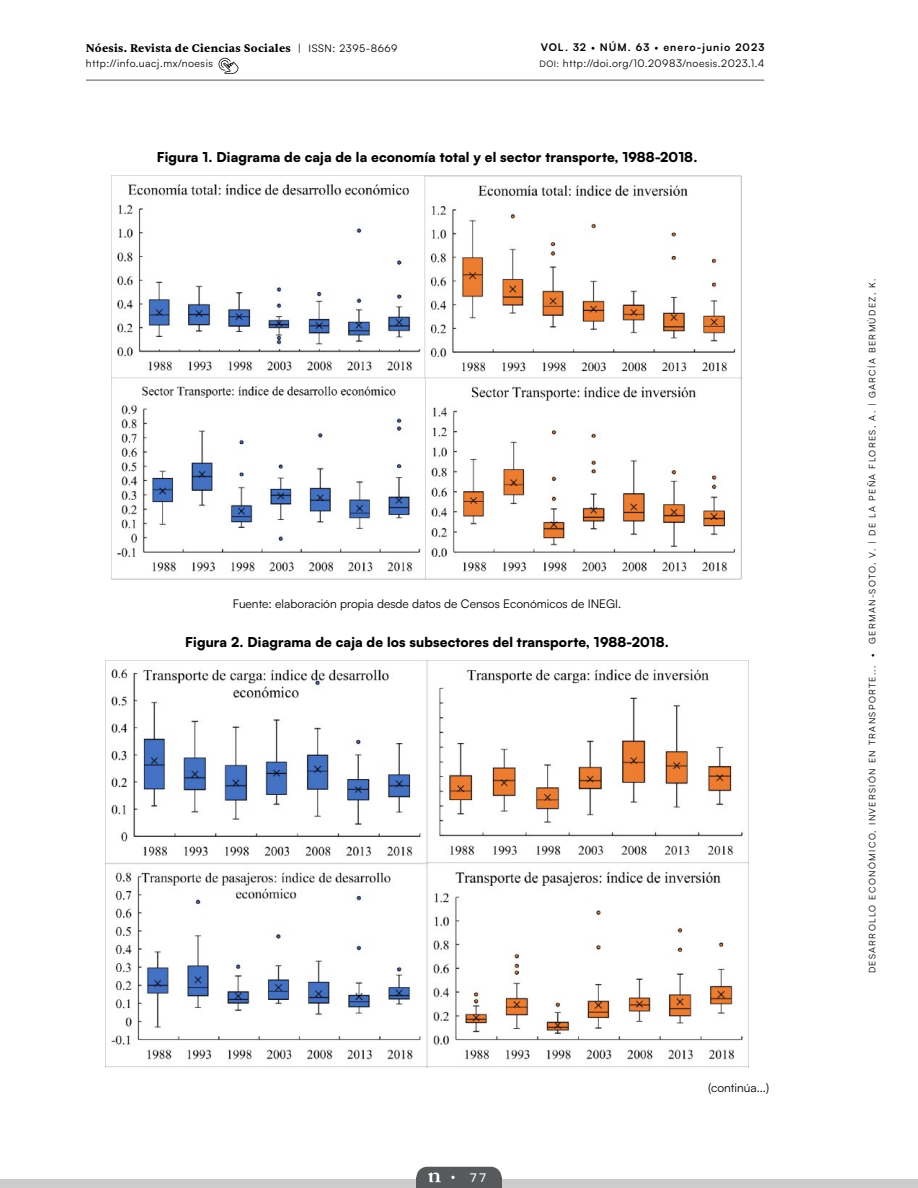
<style>
.page{position:relative;width:918px;height:1188px;background:#fff}
.page>*{position:absolute;margin:0;border:0;box-sizing:border-box;transform-origin:0 0}
.t1{font:900 13.5px "Satoshi";letter-spacing:.01em;color:#000}
.t2{font:12px "Satoshi";color:#000}
.t3{font:500 12px "Satoshi";color:#fff}
.t4{font:700 11.25px "Sentient";letter-spacing:.02em;color:#000}
.t5{font:10.5px "Satoshi";letter-spacing:.05em;color:#000}
.t6{font:700 10.5px "Satoshi";letter-spacing:.1em;color:#000}
.t7{font:9px "Satoshi";letter-spacing:.15em;color:#000}
.s1{font-weight:400}
.s2{font-family:"Satoshi";font-weight:400;font-size:10.5px}
.s3{font-size:9px}
</style>
<div class="page">
<div style="left:0;top:1179px;width:918px;height:9px;background:#ccc"></div>
<div style="left:416px;top:1167px;width:86px;height:21px;background:#58595b;border-radius:11px"></div>
<div style="left:416px;top:1177px;width:86px;height:11px;background:#58595b"></div>
<svg style="left:428px;top:1173px;width:13px;height:9px"></svg>
<svg style="left:451px;top:1176px;width:4px;height:3px"></svg>
<hr style="left:86px;top:80px;width:678px;height:1px;background:#58595b">
<svg style="left:219px;top:58px;width:19px;height:16px"></svg>
<img style="left:111px;top:176px;width:631px;height:403px">
<img style="left:106px;top:660px;width:643px;height:408px">
<p class="t6" style="left:541px;top:40px;width:225px">VOL. 32 <span class="s1">•</span> NÚM. 63 <span class="s1">•</span> enero-junio 2023</p>
<p class="t4" style="left:86px;top:41px;width:313px">Nóesis. Revista de Ciencias Sociales <span class="s2">| ISSN: 2395-8669</span></p>
<p class="t5" style="left:86px;top:56px;width:129px">http://info.uacj.mx/noesis</p>
<p class="t5" style="left:540px;top:56px;width:226px"><span class="s3">DOI:</span> http://doi.org/10.20983/noesis.2023.1.4</p>
<p class="t1" style="left:157px;top:147px;width:542px">Figura 1. Diagrama de caja de la economía total y el sector transporte, 1988-2018.</p>
<p class="t2" style="left:233px;top:596px;width:390px">Fuente: elaboración propia desde datos de Censos Económicos de INEGI.</p>
<p class="t1" style="left:185px;top:632px;width:485px">Figura 2. Diagrama de caja de los subsectores del transporte, 1988-2018.</p>
<p class="t3" style="left:470px;top:1169px;width:17px">7 7</p>
<p class="t2" style="left:708px;top:1080px;width:63px">(continúa...)</p>
<p class="t7" style="left:866px;top:973px;width:697px;rotate:-90deg">DESARROLLO ECONÓMICO, INVERSIÓN EN TRANSPORTE... • GERMAN-SOTO, V. | DE LA PEÑA FLORES, A. | GARCÍA BERMÚDEZ, K.</p>
</div>
